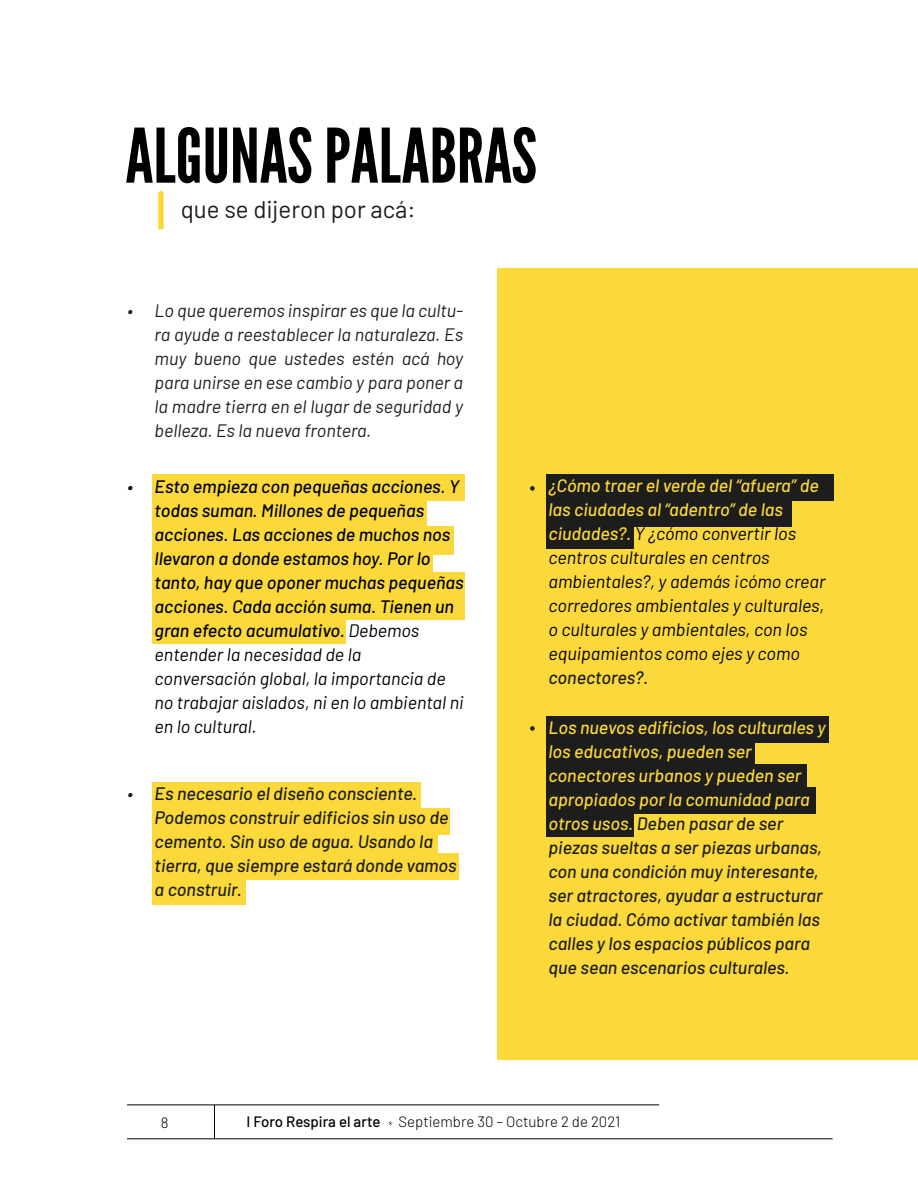
<style>
.page{position:relative;width:918px;height:1188px;background:#fff}
.page>*{position:absolute;margin:0;border:0;box-sizing:border-box;transform-origin:0 0}
.t1{font:75px "League Gothic";color:#000}
.t2{font:24px "Barlow";color:#1d1d1b}
.t3{font:italic 500 18px/24px "Barlow";color:#1d1d1b}
.t4{font:italic 500 18px/24px "Barlow";color:#000}
.t5{font:italic 18px/24px "Barlow";color:#000}
.t6{font:italic 18px/24px "Barlow";color:#1d1d1b;text-align:justify}
.t7{font:300 15px "Barlow";color:#000}
.s1{font-weight:400}
.s2{font-weight:500;color:#fbd93b}
.s3{color:#fbd93b}
.s4{font-weight:500}
</style>
<div class="page">
<div style="left:152px;top:782px;width:268px;height:27px;background:#fbd93b"></div>
<div style="left:152px;top:808px;width:298px;height:27px;background:#fbd93b"></div>
<div style="left:152px;top:831px;width:286px;height:27px;background:#fbd93b"></div>
<div style="left:152px;top:853px;width:307px;height:27px;background:#fbd93b"></div>
<div style="left:152px;top:878px;width:94px;height:27px;background:#fbd93b"></div>
<div style="left:497px;top:268px;width:421px;height:792px;background:#fbd93b"></div>
<hr style="left:127px;top:1105px;width:532px;height:1px;background:#000209">
<hr style="left:127px;top:1139px;width:706px;height:1px;background:#000209">
<hr style="left:214px;top:1105px;width:1px;height:34px;background:#000209">
<svg style="left:158px;top:191px;width:6px;height:38px"></svg>
<div style="left:546px;top:474px;width:287px;height:27px;background:#1d1d1b"></div>
<div style="left:546px;top:500px;width:245px;height:27px;background:#1d1d1b"></div>
<div style="left:546px;top:522px;width:88px;height:27px;background:#1d1d1b"></div>
<div style="left:546px;top:810px;width:88px;height:27px;background:#1d1d1b"></div>
<div style="left:546px;top:788px;width:270px;height:26px;background:#1d1d1b"></div>
<div style="left:546px;top:764px;width:261px;height:26px;background:#1d1d1b"></div>
<div style="left:546px;top:739px;width:209px;height:27px;background:#1d1d1b"></div>
<div style="left:546px;top:716px;width:283px;height:27px;background:#1d1d1b"></div>
<div style="left:152px;top:474px;width:313px;height:27px;background:#fbd93b"></div>
<div style="left:152px;top:500px;width:275px;height:28px;background:#fbd93b"></div>
<div style="left:152px;top:526px;width:302px;height:29px;background:#fbd93b"></div>
<div style="left:152px;top:552px;width:281px;height:25px;background:#fbd93b"></div>
<div style="left:152px;top:572px;width:313px;height:25px;background:#fbd93b"></div>
<div style="left:152px;top:595px;width:313px;height:25px;background:#fbd93b"></div>
<div style="left:152px;top:620px;width:194px;height:24px;background:#fbd93b"></div>
<svg style="left:530px;top:486px;width:5px;height:5px"></svg>
<svg style="left:530px;top:726px;width:5px;height:5px"></svg>
<h1 class="t1" style="left:125px;top:111px;width:413px">ALGUNAS PALABRAS</h1>
<h2 class="t2" style="left:181px;top:192px;width:236px">que se dijeron por acá:</h2>
<p class="t6" style="left:155px;top:297px;width:310px;text-indent:-27px">• Lo que queremos inspirar es que la cultu&shy;ra ayude a reestablecer la naturaleza. Es muy bueno que ustedes estén acá hoy para unirse en ese cambio y para poner a la madre tierra en el lugar de seguridad y belleza. Es la nueva frontera.</p>
<p class="t4" style="left:155px;top:473px;width:311px;text-indent:-27px">• Esto empieza con pequeñas acciones. Y todas suman. Millones de pequeñas acciones. Las acciones de muchos nos llevaron a donde estamos hoy. Por lo tanto, hay que oponer muchas pequeñas acciones. Cada acción suma. Tienen un gran efecto acumulativo. <span class="s1">Debemos entender la necesidad de la conversación global, la importancia de no trabajar aislados, ni en lo ambiental ni en lo cultural.</span></p>
<p class="t3" style="left:155px;top:781px;width:304px;text-indent:-27px">• Es necesario el diseño consciente.<br>Podemos construir edificios sin uso de cemento. Sin uso de agua. Usando la tierra, que siempre estará donde vamos a construir.</p>
<p class="t5" style="left:549px;top:473px;width:278px;text-indent:-27px"><span class="s2">• ¿Cómo traer el verde del “afuera” de las ciudades al “adentro” de las ciudades?.</span> Y ¿cómo convertir los centros culturales en centros ambientales?, y además ¡cómo crear corredores ambientales y culturales, o culturales y ambientales, con los equipamientos como ejes y como</p>
<p class="t3" style="left:549px;top:664px;width:101px">conectores?.</p>
<p class="t3" style="left:549px;top:714px;width:279px;text-indent:-27px"><span class="s3">• Los nuevos edificios, los culturales y los educativos, pueden ser conectores urbanos y pueden ser apropiados por la comunidad para otros usos.</span> Deben pasar de ser piezas sueltas a ser piezas urbanas, con una condición muy interesante, ser atractores, ayudar a estructurar la ciudad. Cómo activar también las calles y los espacios públicos para que sean escenarios culturales.</p>
<p class="t7" style="left:161px;top:1112px;width:9px">8</p>
<p class="t7" style="left:247px;top:1111px;width:375px"><span class="s4">I Foro Respira el arte</span> Septiembre 30 – Octubre 2 de 2021</p>
</div>
